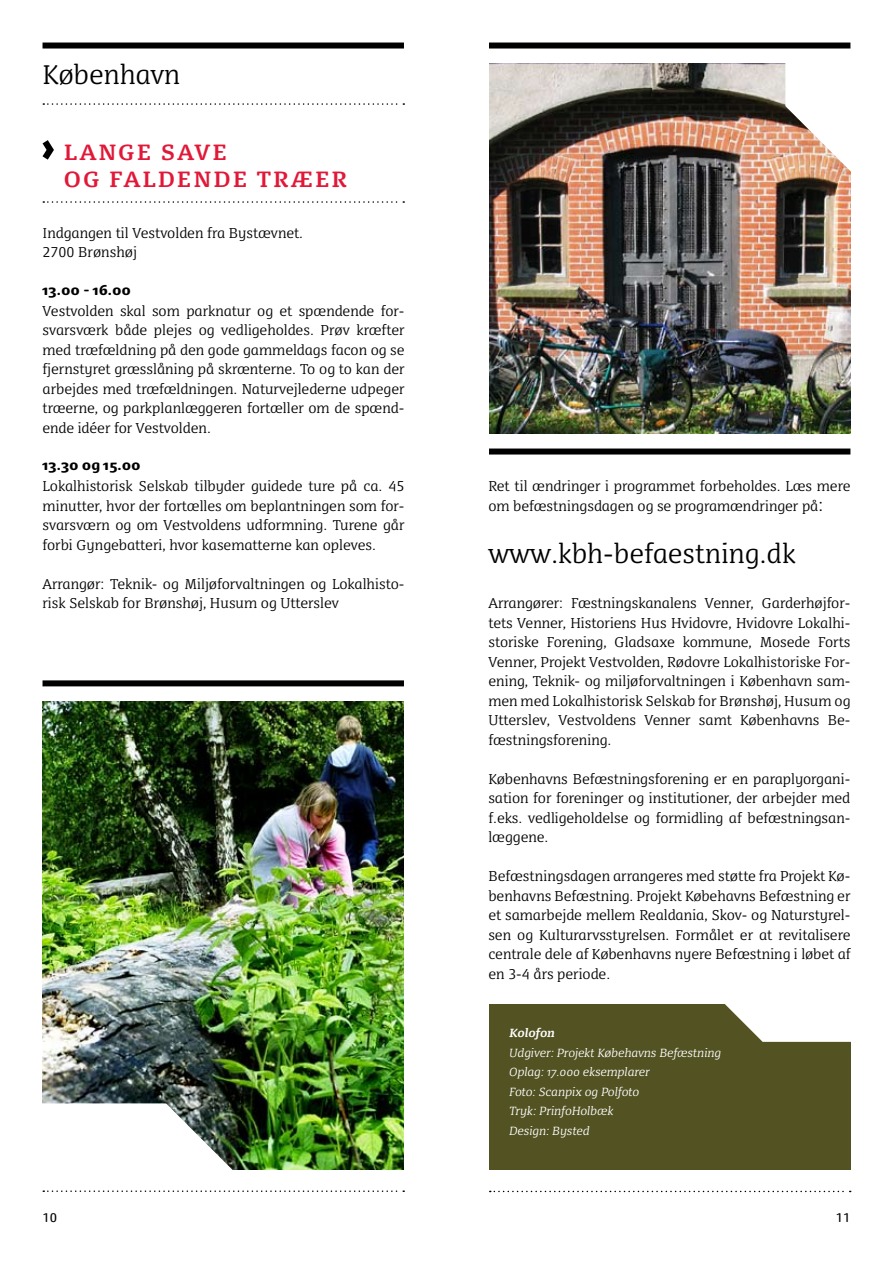
<style>
.page{position:relative;width:893px;height:1263px;background:#fff}
.page>*{position:absolute;margin:0;border:0;box-sizing:border-box;transform-origin:0 0}
.t1{font:300 25.5px "Dancer Serif";color:#000}
.t2{font:700 21px/27px "Dancer Serif TF";letter-spacing:.095em;color:#e11837}
.t3{font:300 13.5px/19.5px "Dancer Serif TF";color:#000}
.t4{font:900 13.5px "Dancer Serif";color:#000}
.t5{font:12px "Dancer Serif TF";color:#000}
.t6{font:italic 300 11.25px/19.5px "Dancer Serif";letter-spacing:-.01em;color:#fff}
.t7{font:italic 700 11.25px "Dancer Serif";letter-spacing:-.005em;color:#fff}
.s1{font-size:16.5px}
</style>
<div class="page">
<svg style="left:43px;top:1190px;width:361px;height:2px"></svg>
<div style="left:43px;top:43px;width:361px;height:6px;background:#000"></div>
<svg style="left:490px;top:1191px;width:361px;height:1px"></svg>
<div style="left:489px;top:1003px;width:361px;height:166px;background:#525223"></div>
<svg style="left:713px;top:1003px;width:138px;height:39px"></svg>
<img style="left:489px;top:64px;width:361px;height:369px">
<svg style="left:785px;top:63px;width:66px;height:113px"></svg>
<svg style="left:43px;top:201px;width:361px;height:2px"></svg>
<svg style="left:43px;top:140px;width:11px;height:20px"></svg>
<svg style="left:43px;top:103px;width:361px;height:2px"></svg>
<img style="left:43px;top:702px;width:361px;height:467px">
<svg style="left:42px;top:1103px;width:201px;height:67px"></svg>
<div style="left:43px;top:680px;width:361px;height:6px;background:#000"></div>
<div style="left:489px;top:448px;width:361px;height:6px;background:#000"></div>
<div style="left:489px;top:43px;width:361px;height:6px;background:#000"></div>
<h1 class="t1" style="left:43px;top:59px;width:139px">København</h1>
<h2 class="t2" style="left:64px;top:138px;width:285px">LANGE SAVE<br>OG FALDENDE TRÆER</h2>
<p class="t3" style="left:43px;top:223px;width:262px">Indgangen til Vestvolden fra Bystævnet.<br>2700 Brønshøj</p>
<p class="t4" style="left:43px;top:281px;width:90px">13.00 - 16.00</p>
<p class="t3" style="left:43px;top:301px;width:364px">Vestvolden skal som parknatur og et spændende for&shy;svarsværk både plejes og vedligeholdes. Prøv kræfter med træfældning på den gode gammeldags facon og se fjernstyret græsslåning på skrænterne. To og to kan der arbejdes med træfældningen. Naturvejlederne udpeger træerne, og parkplanlæggeren fortæller om de spænd&shy;ende idéer for Vestvolden.</p>
<p class="t4" style="left:43px;top:456px;width:100px">13.30 0g 15.00</p>
<p class="t3" style="left:43px;top:476px;width:364px;text-align:justify">Lokalhistorisk Selskab tilbyder guidede ture på ca. 45 minutter, hvor der fortælles om beplantningen som for&shy;svarsværn og om Vestvoldens udformning. Turene går forbi Gyngebatteri, hvor kasematterne kan opleves.</p>
<p class="t3" style="left:43px;top:574px;width:364px">Arrangør: Teknik- og Miljøforvaltningen og Lokalhisto&shy;risk Selskab for Brønshøj, Husum og Utterslev</p>
<p class="t3" style="left:488px;top:476px;width:364px">Ret til ændringer i programmet forbeholdes. Læs mere om befæstningsdagen og se programændringer på<span class="s1">:</span></p>
<h1 class="t1" style="left:488px;top:538px;width:309px">www.kbh-befaestning.dk</h1>
<p class="t3" style="left:488px;top:593px;width:364px;text-align:justify">Arrangører: Fæstningskanalens Venner, Garderhøjfor&shy;tets Venner, Historiens Hus Hvidovre, Hvidovre Lokalhi&shy;storiske Forening, Gladsaxe kommune, Mosede Forts Venner, Projekt Vestvolden, Rødovre Lokalhistoriske For&shy;ening, Teknik- og miljøforvaltningen i København sam&shy;men med Lokalhistorisk Selskab for Brønshøj, Husum og Utterslev, Vestvoldens Venner samt Københavns Be&shy;fæstningsforening.</p>
<p class="t3" style="left:488px;top:769px;width:364px;text-align:justify">Københavns Befæstningsforening er en paraplyorgani&shy;sation for foreninger og institutioner, der arbejder med f.eks. vedligeholdelse og formidling af befæstningsan&shy;læggene.</p>
<p class="t3" style="left:488px;top:866px;width:364px;text-align:justify">Befæstningsdagen arrangeres med støtte fra Projekt Kø&shy;benhavns Befæstning. Projekt Købehavns Befæstning er et samarbejde mellem Realdania, Skov- og Naturstyrel&shy;sen og Kulturarvsstyrelsen. Formålet er at revitalisere centrale dele af Københavns nyere Befæstning i løbet af en 3-4 års periode.</p>
<p class="t7" style="left:509px;top:1026px;width:47px">Kolofon</p>
<p class="t6" style="left:509px;top:1042px;width:213px">Udgiver: Projekt Købehavns Befæstning<br>Oplag: 17.000 eksemplarer<br>Foto: Scanpix og Polfoto<br>Tryk: PrinfoHolbæk<br>Design: Bysted</p>
<p class="t5" style="left:43px;top:1210px;width:16px">10</p>
<p class="t5" style="left:836px;top:1210px;width:16px">11</p>
</div>
